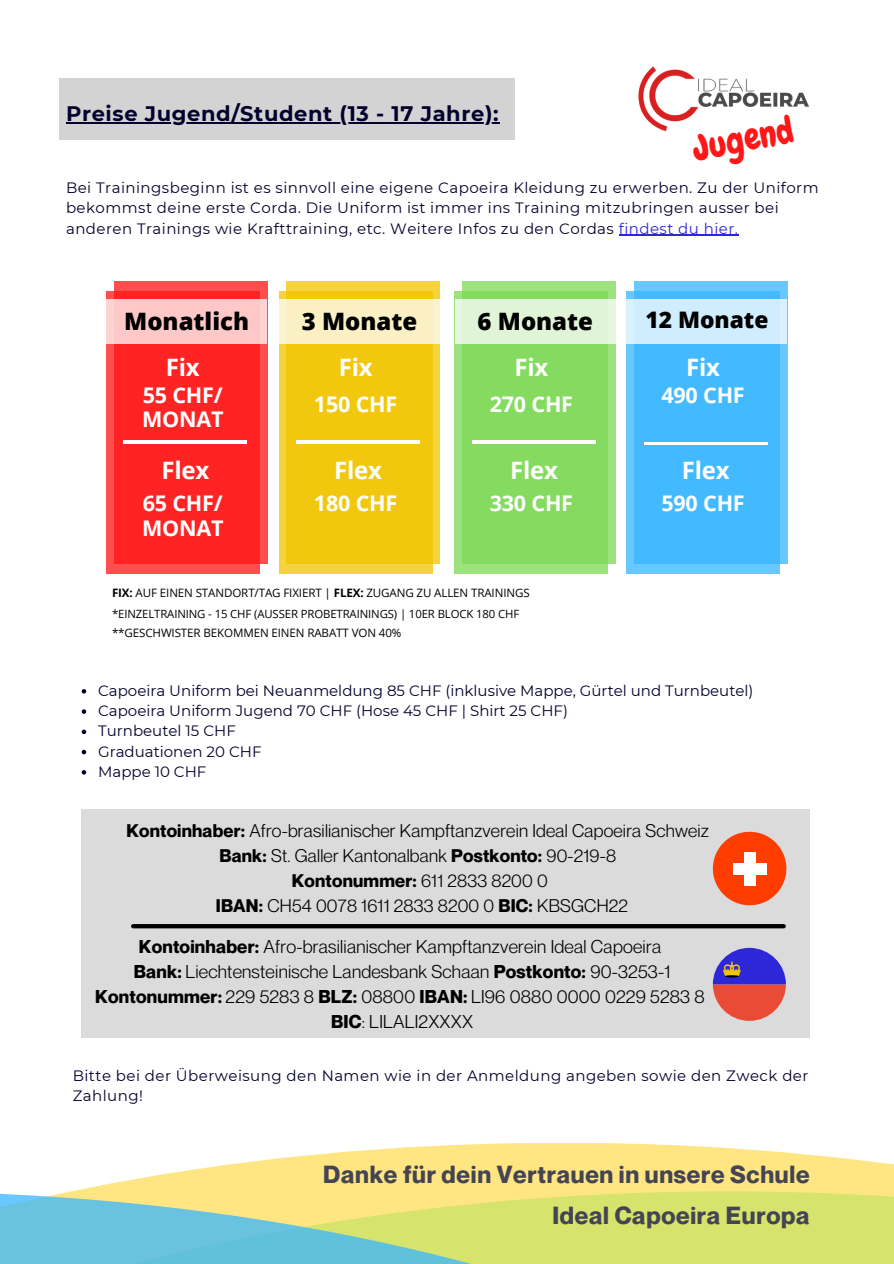
<style>
.page{position:relative;width:894px;height:1264px;background:#fff}
.page>*{position:absolute;margin:0;border:0;box-sizing:border-box;transform-origin:0 0}
.t1{font:36px "Chewy";color:#ff1616}
.t2{font:700 24.15px/40.5px "Neue Montreal";letter-spacing:.03em;color:#454452;text-align:right}
.t3{font:700 24px "Open Sans";letter-spacing:-.01em;color:#fff}
.t4{font:800 24px "Open Sans";color:#000}
.t5{font:800 22.8px "Open Sans";color:#000}
.t6{font:700 21.6px/24.3px "Open Sans";letter-spacing:-.01em;color:#fff}
.t7{font:700 21px "Montserrat";letter-spacing:.03em;color:#03002d}
.t8{font:18.15px/25.2px "Neue Montreal";letter-spacing:.01em;color:#000;text-align:center}
.t9{font:17.85px/24.8px "Neue Montreal";letter-spacing:.01em;color:#000;text-align:center}
.t10{font:15px/20.2px "Montserrat";letter-spacing:.03em;color:#03002d}
.t11{font:15px "Montserrat";color:#03002d}
.t12{font:11.55px "Open Sans";letter-spacing:-.01em;color:#000}
.t13{font:11.4px "Open Sans";letter-spacing:-.01em;color:#000}
.s1{color:#2d27d9}
.s2{font-weight:700}
</style>
<div class="page">
<svg style="left:74px;top:1143px;width:819px;height:48px;fill:#ffe682"></svg>
<svg style="left:0;top:1191px;width:893px;height:72px;background:#b9d993"></svg>
<div style="left:59px;top:78px;width:455px;height:62px;background:#d3d3d3"></div>
<hr style="left:66px;top:122px;width:433px;height:1px;background:#03002d">
<hr style="left:618px;top:235px;width:120px;height:1px;background:#2d27d9">
<svg style="left:82px;top:689px;width:4px;height:4px"></svg>
<svg style="left:82px;top:709px;width:4px;height:4px"></svg>
<svg style="left:82px;top:729px;width:4px;height:5px"></svg>
<svg style="left:82px;top:749px;width:4px;height:5px"></svg>
<svg style="left:82px;top:770px;width:4px;height:4px"></svg>
<div style="left:81px;top:809px;width:728px;height:229px;background:#dbdbdb"></div>
<svg style="left:712px;top:831px;width:74px;height:74px"></svg>
<div style="left:743px;top:852px;width:12px;height:33px;background:#fff"></div>
<div style="left:732px;top:863px;width:34px;height:11px;background:#fff"></div>
<svg style="left:712px;top:947px;width:73px;height:73px"></svg>
<hr style="left:133px;top:924px;width:650px;height:4px;background:#000">
<div style="left:106px;top:291px;width:153px;height:282px;background:#ff4e4e"></div>
<svg style="left:114px;top:281px;width:153px;height:283px;background:#fe2828"></svg>
<div style="left:106px;top:299px;width:161px;height:44px;background:#fec8c8"></div>
<hr style="left:123px;top:441px;width:124px;height:2px;background:#fefefe">
<div style="left:279px;top:291px;width:153px;height:282px;background:linear-gradient(to right,#f5d33e,#f5d33e)"></div>
<svg style="left:287px;top:281px;width:153px;height:283px;background:#f2c915"></svg>
<div style="left:279px;top:299px;width:160px;height:44px;background:#fbf0c3"></div>
<hr style="left:296px;top:441px;width:124px;height:2px;background:#fefefe">
<div style="left:455px;top:291px;width:152px;height:282px;background:#9de27f"></div>
<svg style="left:462px;top:281px;width:153px;height:283px;background:#87db63"></svg>
<div style="left:455px;top:299px;width:160px;height:44px;background:#e0f5d7"></div>
<hr style="left:472px;top:441px;width:123px;height:2px;background:#fefefe">
<div style="left:626px;top:291px;width:153px;height:282px;background:#68c7ff"></div>
<svg style="left:634px;top:281px;width:153px;height:283px;background:#46bbfe"></svg>
<div style="left:626px;top:299px;width:161px;height:44px;background:#d0edfe"></div>
<hr style="left:643px;top:442px;width:124px;height:2px;background:#fefefe">
<img style="left:638px;top:66px;width:171px;height:66px">
<p class="t7" style="left:66px;top:101px;width:434px">Preise Jugend/Student (13 - 17 Jahre):</p>
<p class="t1" style="left:689px;top:127px;width:103px;rotate:-11deg">Jugend</p>
<h4 class="t10" style="left:66px;top:177px;width:754px">Bei Trainingsbeginn ist es sinnvoll eine eigene Capoeira Kleidung zu erwerben. Zu der Uniform bekommst deine erste Corda. Die Uniform ist immer ins Training mitzubringen ausser bei anderen Trainings wie Krafttraining, etc. Weitere Infos zu den Cordas <span class="s1">findest du hier.</span></h4>
<h2 class="t4" style="left:124px;top:304px;width:126px">Monatlich</h2>
<p class="t4" style="left:302px;top:304px;width:117px">3 Monate</p>
<h3 class="t4" style="left:477px;top:304px;width:117px">6 Monate</h3>
<p class="t5" style="left:645px;top:304px;width:125px">12 Monate</p>
<p class="t3" style="left:166px;top:351px;width:35px">Fix</p>
<h3 class="t3" style="left:338px;top:351px;width:35px">Fix</h3>
<h2 class="t3" style="left:514px;top:351px;width:35px">Fix</h2>
<p class="t3" style="left:686px;top:351px;width:35px">Fix</p>
<h3 class="t6" style="left:142px;top:382px;width:83px">55 CHF/<br>MONAT</h3>
<h2 class="t6" style="left:314px;top:391px;width:85px">150 CHF</h2>
<p class="t6" style="left:489px;top:391px;width:85px">270 CHF</p>
<p class="t6" style="left:661px;top:382px;width:85px">490 CHF</p>
<h2 class="t3" style="left:161px;top:453px;width:49px">Flex</h2>
<h3 class="t6" style="left:142px;top:491px;width:83px">65 CHF/<br>MONAT</h3>
<h2 class="t3" style="left:334px;top:453px;width:49px">Flex</h2>
<h2 class="t6" style="left:314px;top:491px;width:85px">180 CHF</h2>
<h3 class="t3" style="left:510px;top:453px;width:49px">Flex</h3>
<h2 class="t6" style="left:489px;top:491px;width:85px">330 CHF</h2>
<p class="t3" style="left:681px;top:453px;width:49px">Flex</p>
<p class="t6" style="left:661px;top:491px;width:85px">590 CHF</p>
<h3 class="t12" style="left:112px;top:584px;width:419px"><span class="s2">FIX:</span> AUF EINEN STANDORT/TAG FIXIERT | <span class="s2">FLEX:</span> ZUGANG ZU ALLEN TRAININGS</h3>
<h2 class="t13" style="left:112px;top:605px;width:408px">*EINZELTRAINING - 15 CHF (AUSSER PROBETRAININGS) | 10ER BLOCK 180 CHF</h2>
<h2 class="t12" style="left:112px;top:624px;width:291px">**GESCHWISTER BEKOMMEN EINEN RABATT VON 40%</h2>
<h6 class="t11" style="left:98px;top:681px;width:656px">Capoeira Uniform bei Neuanmeldung 85 CHF (inklusive Mappe, Gürtel und Turnbeutel)</h6>
<h1 class="t11" style="left:98px;top:701px;width:471px">Capoeira Uniform Jugend 70 CHF (Hose 45 CHF | Shirt 25 CHF)</h1>
<h2 class="t11" style="left:98px;top:721px;width:139px">Turnbeutel 15 CHF</h2>
<h3 class="t11" style="left:98px;top:742px;width:165px">Graduationen 20 CHF</h3>
<p class="t11" style="left:98px;top:762px;width:110px">Mappe 10 CHF</p>
<h2 class="t9" style="left:126px;top:818px;width:584px"><span class="s2">Kontoinhaber:</span> Afro-brasilianischer Kampftanzverein Ideal Capoeira Schweiz <span class="s2">Bank:</span> St. Galler Kantonalbank <span class="s2">Postkonto:</span> 90-219-8<br><span class="s2">Kontonummer:</span> 611 2833 8200 0<br><span class="s2">IBAN:</span> CH54 0078 1611 2833 8200 0 <span class="s2">BIC:</span> KBSGCH22</h2>
<h3 class="t8" style="left:95px;top:933px;width:610px"><span class="s2">Kontoinhaber:</span> Afro-brasilianischer Kampftanzverein Ideal Capoeira<br><span class="s2">Bank:</span> Liechtensteinische Landesbank Schaan <span class="s2">Postkonto:</span> 90-3253-1<br><span class="s2">Kontonummer:</span> 229 5283 8 <span class="s2">BLZ:</span> 08800 <span class="s2">IBAN:</span> LI96 0880 0000 0229 5283 8<br><span class="s2">BIC</span>: LILALI2XXXX</h3>
<h2 class="t10" style="left:73px;top:1065px;width:737px">Bitte bei der Überweisung den Namen wie in der Anmeldung angeben sowie den Zweck der<br>Zahlung!</h2>
<p class="t2" style="left:323px;top:1153px;width:487px">Danke für dein Vertrauen in unsere Schule<br>Ideal Capoeira Europa</p>
</div>
